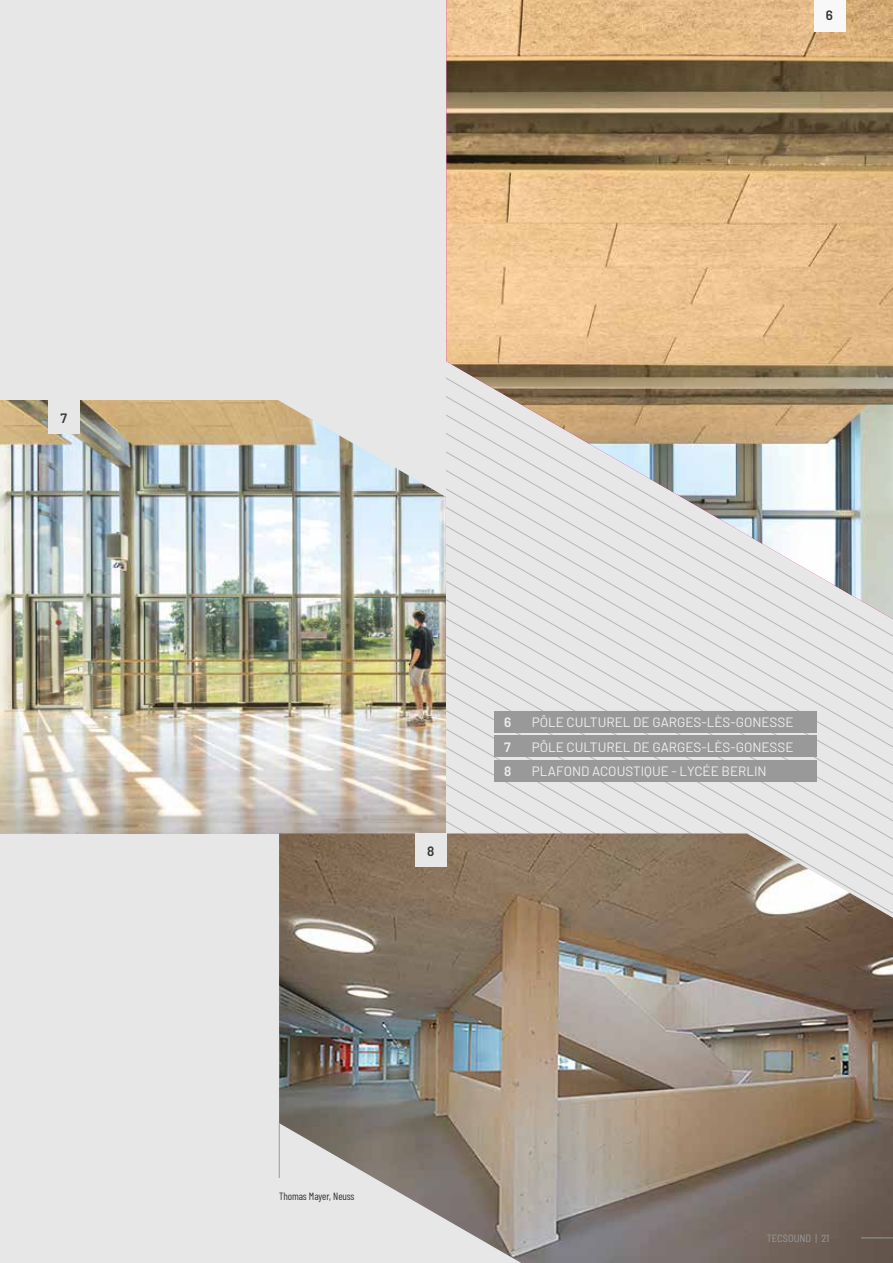
<style>
.page{position:relative;width:893px;height:1263px;background:#e7e7e7}
.page>*{position:absolute;margin:0;border:0;box-sizing:border-box;transform-origin:0 0}
.t1{font:13.5px "Barlow";color:#eeefee}
.t2{font:600 13.5px "Barlow";color:#333232}
.t3{font:600 13.5px "Barlow";color:#eeefee}
.t4{font:10.5px "Barlow Condensed";letter-spacing:-.01em;color:#333232}
.t5{font:semi-condensed 10.5px "Barlow";color:#9a999a}
</style>
<div class="page">
<img style="left:0;top:401px;width:446px;height:432px">
<svg style="left:272px;top:400px;width:174px;height:97px"></svg>
<svg style="left:446px;top:623px;width:447px;height:18px"></svg>
<svg style="left:446px;top:641px;width:447px;height:18px"></svg>
<svg style="left:446px;top:659px;width:447px;height:19px"></svg>
<svg style="left:446px;top:678px;width:447px;height:18px"></svg>
<svg style="left:446px;top:696px;width:447px;height:19px"></svg>
<svg style="left:446px;top:715px;width:447px;height:18px"></svg>
<svg style="left:446px;top:733px;width:447px;height:19px"></svg>
<svg style="left:446px;top:770px;width:447px;height:19px"></svg>
<svg style="left:446px;top:789px;width:447px;height:18px"></svg>
<svg style="left:446px;top:807px;width:447px;height:19px"></svg>
<svg style="left:453px;top:826px;width:430px;height:7px"></svg>
<div style="left:48px;top:401px;width:32px;height:33px;background:#e7e7e7"></div>
<div style="left:494px;top:711px;width:323px;height:21px;background:#9a999a"></div>
<div style="left:494px;top:736px;width:323px;height:21px;background:#9a999a"></div>
<div style="left:494px;top:760px;width:323px;height:21px;background:#9a999a"></div>
<img style="left:446px;top:0;width:447px;height:619px">
<div style="left:814px;top:0;width:31px;height:31px;background:#f9f8f9"></div>
<img style="left:279px;top:833px;width:614px;height:430px">
<svg style="left:278px;top:962px;width:243px;height:301px"></svg>
<div style="left:415px;top:833px;width:31px;height:34px;background:#e7e7e7"></div>
<hr style="left:279px;top:1123px;width:1px;height:55px;background:#9a999a">
<hr style="left:861px;top:1237px;width:32px;height:1px;background:#9a999a">
<p class="t2" style="left:60px;top:408px;width:8px">7</p>
<p class="t2" style="left:826px;top:6px;width:9px">6</p>
<p class="t2" style="left:427px;top:841px;width:9px">8</p>
<p class="t3" style="left:504px;top:712px;width:9px">6</p>
<p class="t1" style="left:532px;top:712px;width:263px">PÔLE CULTUREL DE GARGES-LÈS-GONESSE</p>
<p class="t3" style="left:504px;top:737px;width:8px">7</p>
<p class="t1" style="left:532px;top:737px;width:263px">PÔLE CULTUREL DE GARGES-LÈS-GONESSE</p>
<p class="t3" style="left:504px;top:761px;width:9px">8</p>
<p class="t1" style="left:532px;top:762px;width:237px">PLAFOND ACOUSTIQUE - LYCÉE BERLIN</p>
<p class="t4" style="left:279px;top:1188px;width:77px">Thomas Mayer, Neuss</p>
<p class="t5" style="left:767px;top:1230px;width:64px">TECSOUND | 21</p>
</div>
